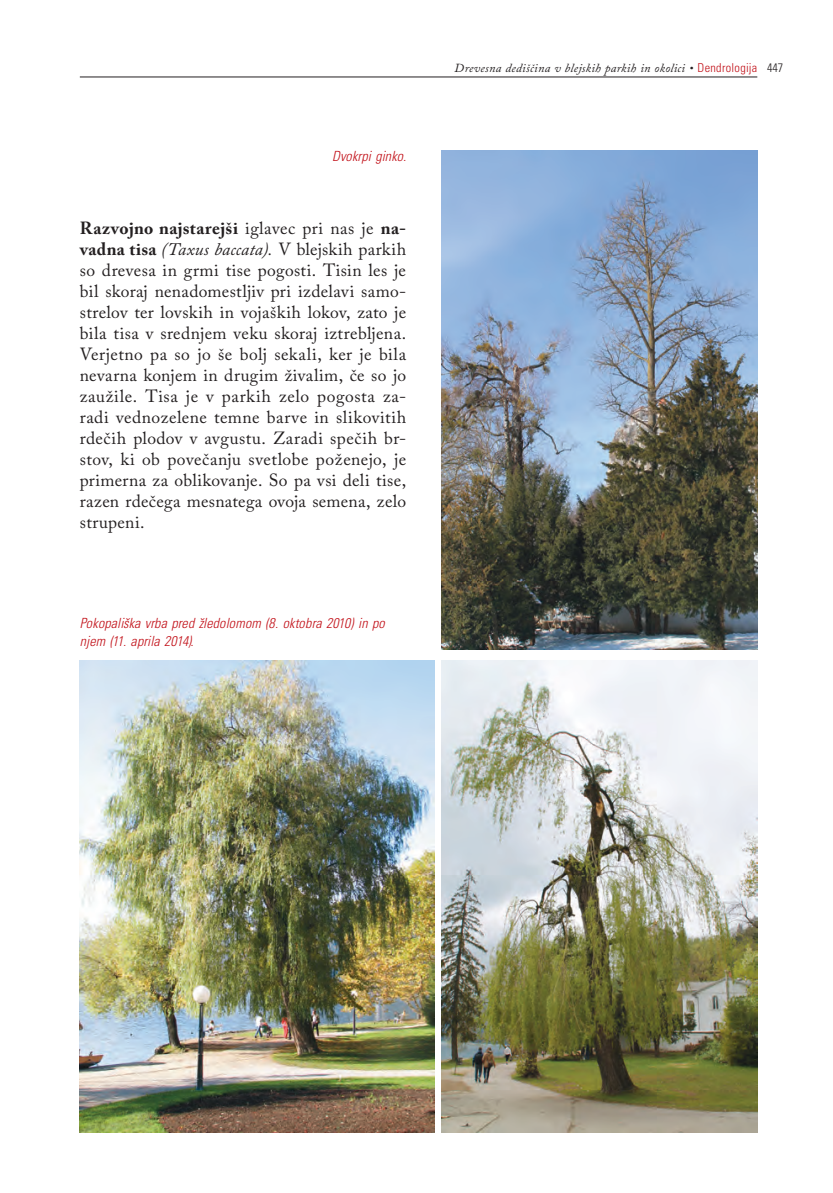
<style>
.page{position:relative;width:833px;height:1193px;background:#fff}
.page>*{position:absolute;margin:0;border:0;box-sizing:border-box;transform-origin:0 0}
.t1{font:17.5px/21px "Adobe Caslon Pro";letter-spacing:.015em;color:#231f20;text-align:justify}
.t2{font:italic 300 condensed 14px/17.8px "Univers";letter-spacing:.01em;color:#c2121a}
.t3{font:italic 12.25px "Adobe Caslon Pro";letter-spacing:.025em;color:#231f20}
.s1{font-weight:700}
.s2{font-style:italic}
.s3{font-family:"Univers";font-weight:300;font-style:normal;font-stretch:condensed;color:#c2121a}
.s4{font-family:"Univers";font-weight:300;font-style:normal;font-stretch:condensed}
</style>
<div class="page">
<hr style="left:80px;top:77px;width:677px;height:1px;background:#231f20">
<img style="left:442px;top:150px;width:315px;height:499px">
<img style="left:80px;top:660px;width:354px;height:473px">
<img style="left:442px;top:660px;width:315px;height:473px">
<p class="t2" style="left:332px;top:147px;width:75px">Dvokrpi ginko.</p>
<p class="t1" style="left:80px;top:217px;width:328px"><span class="s1">Razvojno najstarejši</span> iglavec pri nas je <span class="s1">na&shy;vadna tisa</span> <span class="s2">(Taxus baccata).</span> V blejskih parkih so drevesa in grmi tise pogosti. Tisin les je bil skoraj nenadomestljiv pri izdelavi samo&shy;strelov ter lovskih in vojaških lokov, zato je bila tisa v srednjem veku skoraj iztrebljena.<br>Verjetno pa so jo še bolj sekali, ker je bila nevarna konjem in drugim živalim, če so jo zaužile. Tisa je v parkih zelo pogosta za&shy;radi vednozelene temne barve in slikovitih rdečih plodov v avgustu. Zaradi spečih br&shy;stov, ki ob povečanju svetlobe poženejo, je primerna za oblikovanje. So pa vsi deli tise, razen rdečega mesnatega ovoja semena, zelo strupeni.</p>
<p class="t2" style="left:80px;top:614px;width:306px">Pokopališka vrba pred žledolomom (8. oktobra 2010) in po njem (11. aprila 2014).</p>
<p class="t3" style="left:454px;top:61px;width:330px">Drevesna dediščina v blejskih parkih in okolici • <span class="s3">Dendrologija</span> <span class="s4">447</span></p>
</div>
